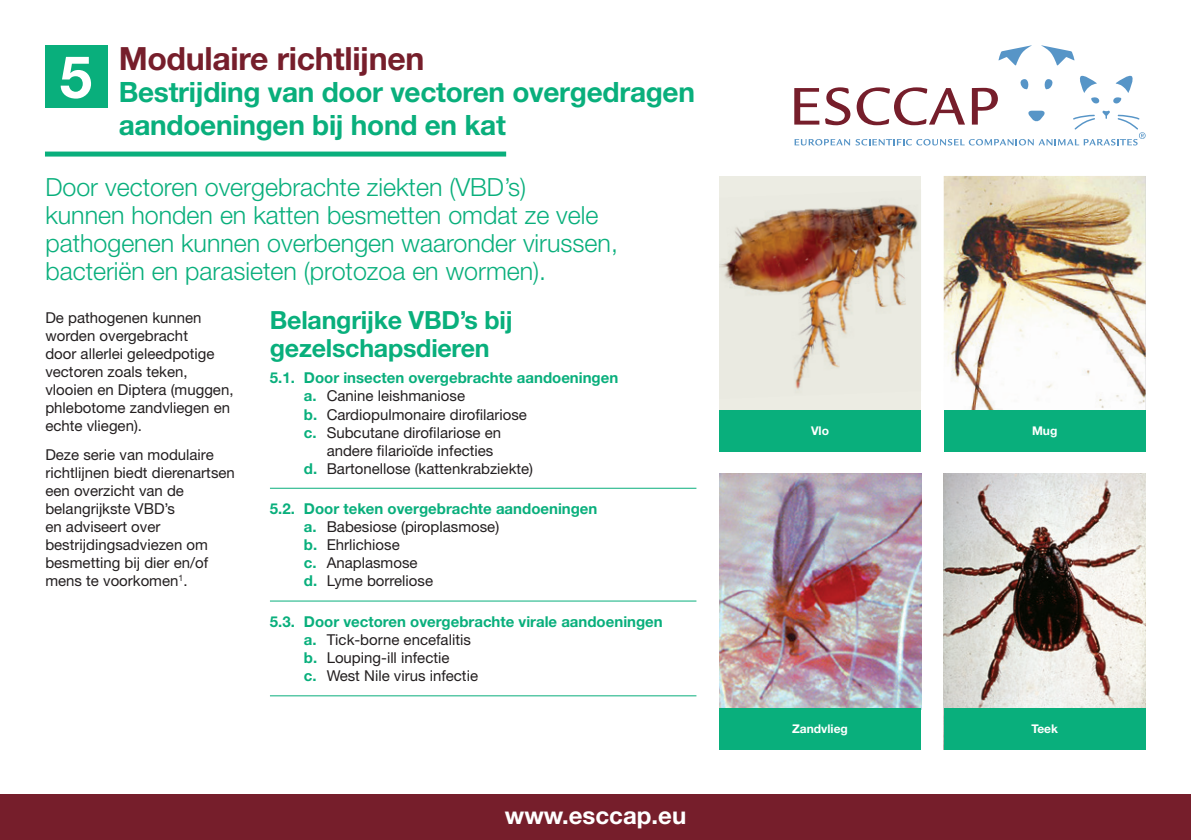
<style>
.page{position:relative;width:1191px;height:840px;background:#fff}
.page>*{position:absolute;margin:0;border:0;box-sizing:border-box;transform-origin:0 0}
.t1{font:700 58.4px "Helvetica Neue";color:#fff}
.t2{font:700 32px "Helvetica Neue";letter-spacing:-.01em;color:#761e2b}
.t3{font:700 28px/32px "Helvetica Neue";letter-spacing:-.01em;color:#09af7c}
.t4{font:300 25px/28px "Helvetica Neue";color:#09af7c}
.t5{font:700 25px/28px "Helvetica Neue";letter-spacing:-.01em;color:#09af7c}
.t6{font:700 24px "Helvetica Neue";color:#fff}
.t7{font:15px/18px "Helvetica Neue";color:#231f20}
.t8{font:700 15px "Helvetica Neue";color:#09af7c}
.t9{font:700 12px "Helvetica Neue";color:#fff}
.s1{font-weight:700;color:#09af7c}
</style>
<div class="page">
<img style="left:943px;top:473px;width:202px;height:234px">
<div style="left:943px;top:707px;width:202px;height:41px;background:#09af7c"></div>
<img style="left:719px;top:473px;width:202px;height:234px">
<div style="left:719px;top:707px;width:202px;height:41px;background:#09af7c"></div>
<img style="left:943px;top:176px;width:202px;height:234px">
<div style="left:943px;top:410px;width:202px;height:41px;background:#09af7c"></div>
<div style="left:719px;top:176px;width:202px;height:275px;background:#ecece3"></div>
<img style="left:719px;top:204px;width:199px;height:185px">
<div style="left:719px;top:410px;width:202px;height:41px;background:#09af7c"></div>
<hr style="left:270px;top:487px;width:426px;height:1px;background:#09af7c">
<hr style="left:270px;top:600px;width:426px;height:1px;background:#09af7c">
<hr style="left:270px;top:695px;width:426px;height:1px;background:#09af7c">
<div style="left:45px;top:151px;width:461px;height:5px;background:#09af7c"></div>
<div style="left:45px;top:45px;width:63px;height:63px;background:#09af7c"></div>
<div style="left:0;top:794px;width:1191px;height:45px;background:#761e2b"></div>
<svg style="left:1041px;top:45px;width:33px;height:21px"></svg>
<svg style="left:998px;top:45px;width:34px;height:21px"></svg>
<svg style="left:794px;top:75px;width:351px;height:70px"></svg>
<h1 class="t1" style="left:60px;top:41px;width:34px">5</h1>
<h2 class="t2" style="left:119px;top:39px;width:307px">Modulaire richtlijnen</h2>
<h3 class="t3" style="left:119px;top:76px;width:578px">Bestrijding van door vectoren overgedragen aandoeningen bij hond en kat</h3>
<h3 class="t4" style="left:45px;top:172px;width:574px">Door vectoren overgebrachte ziekten (VBD’s)<br>kunnen honden en katten besmetten omdat ze vele pathogenen kunnen overbengen waaronder virussen, bacteriën en parasieten (protozoa en wormen).</h3>
<p class="t7" style="left:45px;top:308px;width:190px">De pathogenen kunnen worden overgebracht<br>door allerlei geleedpotige vectoren zoals teken, vlooien en Diptera (muggen, phlebotome zandvliegen en echte vliegen).</p>
<p class="t7" style="left:45px;top:445px;width:191px">Deze serie van modulaire richtlijnen biedt dierenartsen een overzicht van de belangrijkste VBD’s<br>en adviseert over bestrijdingsadviezen om besmetting bij dier en/of mens te voorkomen<sup>1</sup>.</p>
<h3 class="t5" style="left:270px;top:305px;width:244px">Belangrijke VBD’s bij gezelschapsdieren</h3>
<p class="t8" style="left:270px;top:368px;width:350px">5.1. Door insecten overgebrachte aandoeningen</p>
<p class="t7" style="left:304px;top:386px;width:163px"><span class="s1">a.</span> Canine leishmaniose</p>
<p class="t7" style="left:304px;top:404px;width:224px"><span class="s1">b.</span> Cardiopulmonaire dirofilariose</p>
<p class="t7" style="left:304px;top:422px;width:199px"><span class="s1">c.</span> Subcutane dirofilariose en</p>
<p class="t7" style="left:327px;top:440px;width:168px">andere filarioïde infecties</p>
<p class="t7" style="left:304px;top:458px;width:231px"><span class="s1">d.</span> Bartonellose (kattenkrabziekte)</p>
<p class="t7" style="left:304px;top:499px;width:295px;text-indent:-34px"><span class="s1">5.2. Door teken overgebrachte aandoeningen a.</span> Babesiose (piroplasmose)<br><span class="s1">b.</span> Ehrlichiose<br><span class="s1">c.</span> Anaplasmose<br><span class="s1">d.</span> Lyme borreliose</p>
<p class="t7" style="left:304px;top:612px;width:360px;text-indent:-34px"><span class="s1">5.3. Door vectoren overgebrachte virale aandoeningen a.</span> Tick-borne encefalitis<br><span class="s1">b.</span> Louping-ill infectie<br><span class="s1">c.</span> West Nile virus infectie</p>
<h3 class="t6" style="left:505px;top:799px;width:183px">www.esccap.eu</h3>
<p class="t9" style="left:811px;top:423px;width:19px">Vlo</p>
<p class="t9" style="left:1032px;top:423px;width:27px">Mug</p>
<p class="t9" style="left:792px;top:721px;width:57px">Zandvlieg</p>
<p class="t9" style="left:1031px;top:721px;width:28px">Teek</p>
</div>
